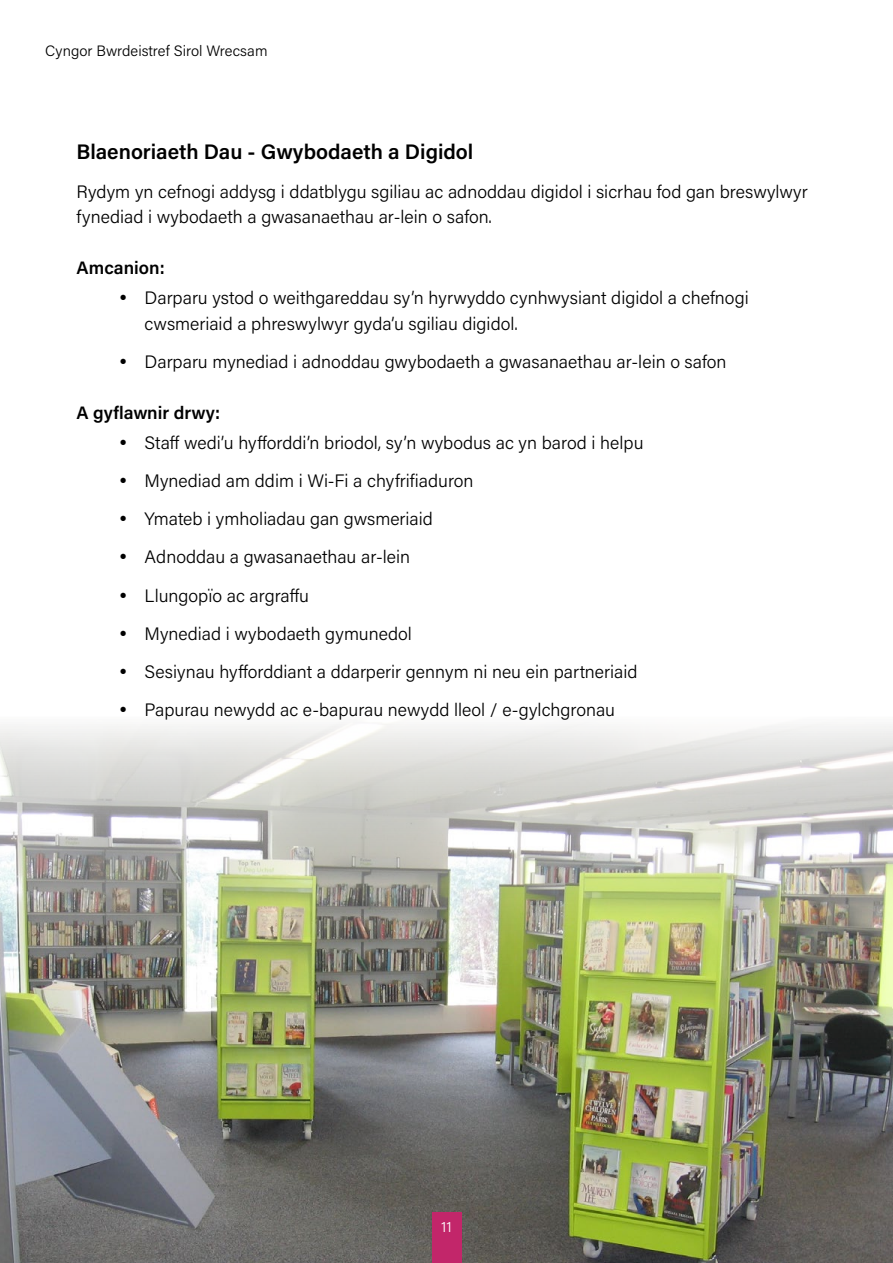
<style>
.page{position:relative;width:893px;height:1263px;background:#fff}
.page>*{position:absolute;margin:0;border:0;box-sizing:border-box;transform-origin:0 0}
.t1{font:600 21px "Acumin Pro";color:#000}
.t2{font:300 18px/38.2px "Acumin Pro";color:#000}
.t3{font:600 18px "Acumin Pro";color:#000}
.t4{font:300 15px "Acumin Pro";letter-spacing:.005em;color:#000}
.t5{font:300 15px "Acumin Pro";color:#fff}
</style>
<div class="page">
<img style="left:0;top:724px;width:893px;height:539px">
<div style="left:432px;top:1213px;width:29px;height:50px;background:#c2266a"></div>
<p class="t4" style="left:45px;top:40px;width:224px">Cyngor Bwrdeistref Sirol Wrecsam</p>
<h3 class="t1" style="left:77px;top:137px;width:398px">Blaenoriaeth Dau - Gwybodaeth a Digidol</h3>
<p class="t2" style="left:77px;top:178px;width:733px;line-height:25.5px">Rydym yn cefnogi addysg i ddatblygu sgiliau ac adnoddau digidol i sicrhau fod gan breswylwyr fynediad i wybodaeth a gwasanaethau ar-lein o safon.</p>
<h4 class="t3" style="left:77px;top:255px;width:90px">Amcanion:</h4>
<p class="t2" style="left:145px;top:284px;width:606px;line-height:25.5px">Darparu ystod o weithgareddau sy’n hyrwyddo cynhwysiant digidol a chefnogi cwsmeriaid a phreswylwyr gyda’u sgiliau digidol.</p>
<p class="t2" style="left:145px;top:342px;width:583px">Darparu mynediad i adnoddau gwybodaeth a gwasanaethau ar-lein o safon</p>
<h4 class="t3" style="left:77px;top:400px;width:145px">A gyflawnir drwy:</h4>
<p class="t2" style="left:145px;top:422px;width:500px">Staff wedi’u hyfforddi’n briodol, sy’n wybodus ac yn barod i helpu Mynediad am ddim i Wi-Fi a chyfrifiaduron<br>Ymateb i ymholiadau gan gwsmeriaid<br>Adnoddau a gwasanaethau ar-lein<br>Llungopïo ac argraffu<br>Mynediad i wybodaeth gymunedol<br>Sesiynau hyfforddiant a ddarperir gennym ni neu ein partneriaid Papurau newydd ac e-bapurau newydd lleol / e-gylchgronau</p>
<p class="t5" style="left:441px;top:1216px;width:12px">11</p>
</div>
